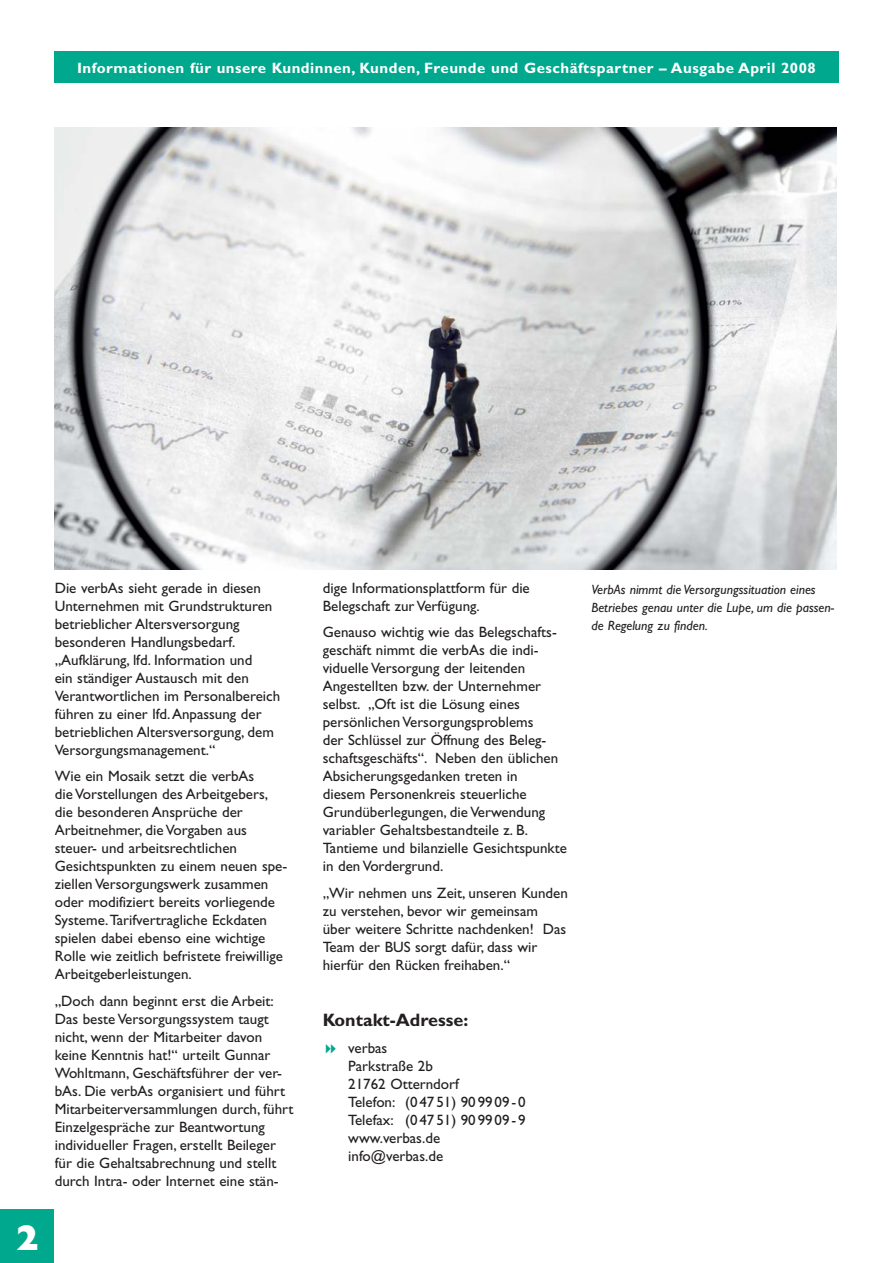
<style>
.page{position:relative;width:893px;height:1263px;background:#fff}
.page>*{position:absolute;margin:0;border:0;box-sizing:border-box;transform-origin:0 0}
.t1{font:800 36px "Gill Sans";color:#fff}
.t2{font:700 18px "Gill Sans";color:#231f20}
.t3{font:15px/18px "Gill Sans";color:#231f20}
.t4{font:700 15px "Gill Sans";letter-spacing:.035em;color:#fff}
.t5{font:italic 13.5px/18px "Gill Sans";color:#231f20}
</style>
<div class="page">
<div style="left:0;top:1209px;width:54px;height:54px;background:#00a88e"></div>
<div style="left:54px;top:51px;width:785px;height:32px;background:#00a88e"></div>
<img style="left:54px;top:128px;width:783px;height:442px">
<p class="t4" style="left:77px;top:62px;width:740px">Informationen für unsere Kundinnen, Kunden, Freunde und Geschäftspartner – Ausgabe April 2008</p>
<h1 class="t1" style="left:15px;top:1225px;width:26px">2</h1>
<p class="t3" style="left:55px;top:580px;width:227px">Die verbAs sieht gerade in diesen Unternehmen mit Grundstrukturen betrieblicher Altersversorgung besonderen Handlungsbedarf. „Aufklärung, lfd. Information und<br>ein ständiger Austausch mit den Verantwortlichen im Personalbereich führen zu einer lfd. Anpassung der betrieblichen Altersversorgung, dem Versorgungsmanagement.“</p>
<p class="t3" style="left:55px;top:769px;width:234px">Wie ein Mosaik setzt die verbAs<br>die Vorstellungen des Arbeitgebers, die besonderen Ansprüche der Arbeitnehmer, die Vorgaben aus steuer- und arbeitsrechtlichen Gesichtspunkten zu einem neuen spe&shy;ziellen Versorgungswerk zusammen oder modifiziert bereits vorliegende Systeme. Tarifvertragliche Eckdaten spielen dabei ebenso eine wichtige Rolle wie zeitlich befristete freiwillige Arbeitgeberleistungen.</p>
<p class="t3" style="left:55px;top:993px;width:240px">„Doch dann beginnt erst die Arbeit:<br>Das beste Versorgungssystem taugt nicht, wenn der Mitarbeiter davon keine Kenntnis hat!“ urteilt Gunnar Wohltmann, Geschäftsführer der ver&shy;bAs. Die verbAs organisiert und führt Mitarbeiterversammlungen durch, führt Einzelgespräche zur Beantwortung individueller Fragen, erstellt Beileger für die Gehaltsabrechnung und stellt durch Intra- oder Internet eine stän-</p>
<p class="t3" style="left:323px;top:580px;width:209px">dige Informationsplattform für die<br>Belegschaft zur Verfügung.</p>
<p class="t3" style="left:323px;top:625px;width:246px">Genauso wichtig wie das Belegschafts&shy;geschäft nimmt die verbAs die indi&shy;viduelle Versorgung der leitenden Angestellten bzw. der Unternehmer selbst. „Oft ist die Lösung eines persönlichen Versorgungsproblems<br>der Schlüssel zur Öffnung des Beleg&shy;schaftsgeschäfts“. Neben den üblichen Absicherungsgedanken treten in<br>diesem Personenkreis steuerliche Grundüberlegungen, die Verwendung variabler Gehaltsbestandteile z. B.<br>Tantieme und bilanzielle Gesichtspunkte in den Vordergrund.</p>
<p class="t3" style="left:323px;top:885px;width:247px">„Wir nehmen uns Zeit, unseren Kunden zu verstehen, bevor wir gemeinsam über weitere Schritte nachdenken! Das Team der BUS sorgt dafür, dass wir hierfür den Rücken freihaben.“</p>
<p class="t2" style="left:323px;top:1014px;width:147px">Kontakt-Adresse:</p>
<p class="t3" style="left:348px;top:1040px;width:179px">verbas<br>Parkstraße 2b<br>21762 Otterndorf<br>Telefon: (0 47 51) 90 99 09 - 0<br>Telefax: (0 47 51) 90 99 09 - 9 www.verbas.de info@verbas.de</p>
<p class="t5" style="left:591px;top:582px;width:244px">VerbAs nimmt die Versorgungssituation eines<br>Betriebes genau unter die Lupe, um die passen&shy;de Regelung zu finden.</p>
</div>
